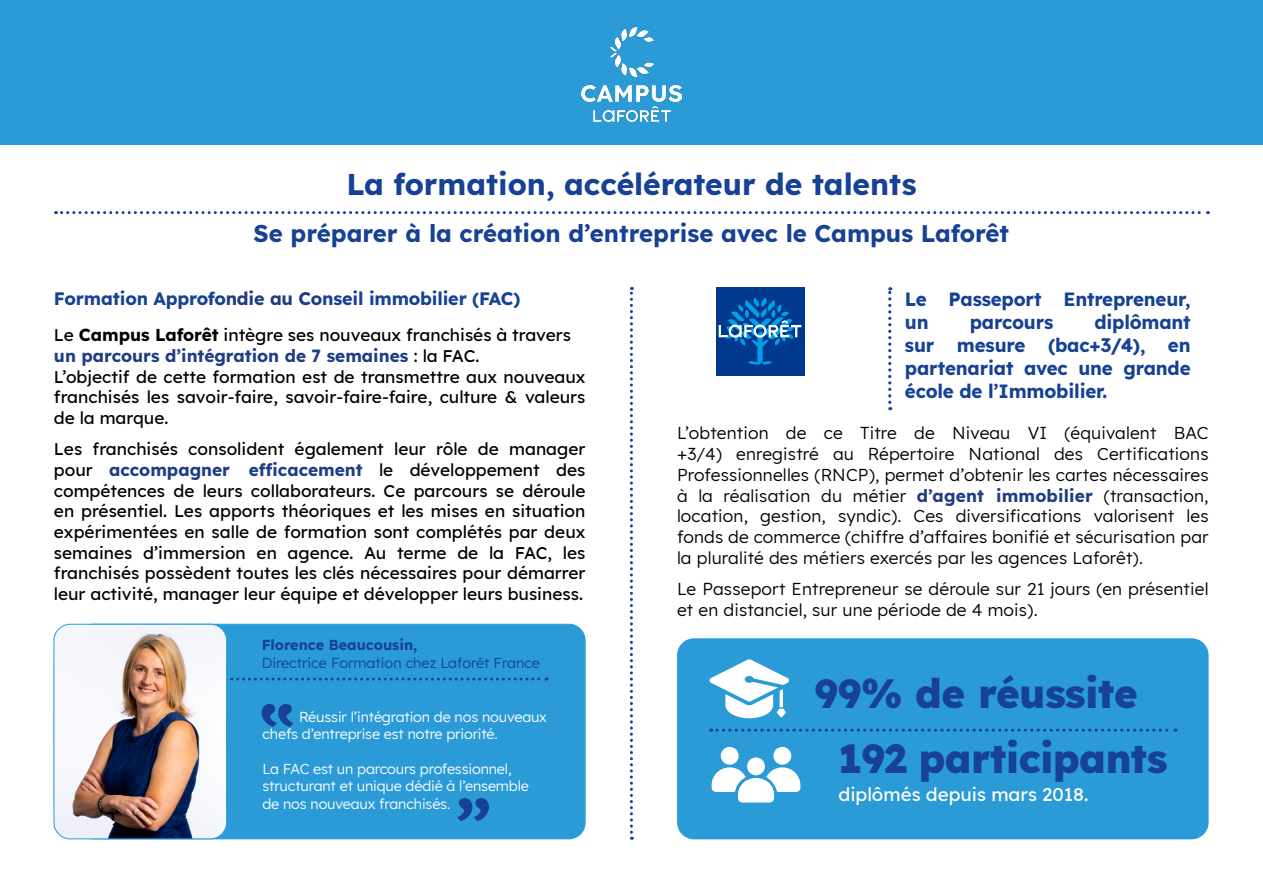
<style>
.page{position:relative;width:1263px;height:893px;background:#fff}
.page>*{position:absolute;margin:0;border:0;box-sizing:border-box;transform-origin:0 0}
.t1{font:700 72px "Lexend";color:#164194}
.t2{font:800 40.35px "Lexend";letter-spacing:-.02em;color:#164194}
.t3{font:700 30px "Lexend";color:#164194}
.t4{font:700 24px "Lexend";color:#164194}
.t5{font:700 19.05px/23px "Lexend";letter-spacing:-.01em;color:#164194}
.t6{font:18.75px "Lexend";color:#fff}
.t7{font:700 18px "Lexend";letter-spacing:-.01em;color:#164194}
.t8{font:17.25px/20.7px "Lexend";color:#000}
.t9{font:300 17.25px/20.7px "Lexend";letter-spacing:.01em;color:#000;text-align:justify}
.t10{font:300 14.4px/17.2px "Lexend";letter-spacing:-.01em;color:#fff}
.t11{font:300 14.4px "Lexend";color:#164194}
.t12{font:700 14.4px "Lexend";color:#164194}
.s1{color:#1e3d83}
.s2{font-weight:700}
.s3{font-weight:700;color:#1e3d83}
</style>
<div class="page">
<div style="left:0;top:0;width:1263px;height:144px;background:#2b9bd7"></div>
<svg style="left:56px;top:211px;width:1152px;height:3px"></svg>
<div style="left:677px;top:638px;width:531px;height:201px;background:#2b9bd7;border-radius:17px"></div>
<svg style="left:711px;top:746px;width:90px;height:57px"></svg>
<svg style="left:709px;top:659px;width:80px;height:60px"></svg>
<svg style="left:711px;top:729px;width:465px;height:3px"></svg>
<svg style="left:630px;top:287px;width:3px;height:553px"></svg>
<div style="left:67px;top:623px;width:519px;height:217px;background:#2b9bd7"></div>
<svg style="left:227px;top:678px;width:320px;height:2px"></svg>
<img style="left:54px;top:624px;width:173px;height:215px">
<div style="left:54px;top:624px;width:173px;height:215px;border:1px solid #2b9bd7;border-radius:16px"></div>
<img style="left:582px;top:27px;width:99px;height:94px">
<svg style="left:888px;top:287px;width:3px;height:123px"></svg>
<div style="left:716px;top:287px;width:88px;height:88px;background:#00398e"></div>
<svg style="left:719px;top:298px;width:82px;height:67px"></svg>
<svg style="left:262px;top:704px;width:31px;height:23px"></svg>
<h3 class="t3" style="left:346px;top:161px;width:572px">La formation, accélérateur de talents</h3>
<h3 class="t4" style="left:254px;top:215px;width:757px">Se préparer à la création d’entreprise avec le Campus Laforêt</h3>
<p class="t7" style="left:54px;top:284px;width:468px">Formation Approfo<span class="s1">ndie au Co</span>nseil immobilier (FAC)</p>
<p class="t8" style="left:54px;top:324px;width:533px">Le <span class="s2">Campus Laforêt</span> intègre ses nouveaux franchisés à travers <span class="s3">un parcours d’intégration de 7 semaines</span> : la FAC.<br>L’objectif de cette formation est de transmettre aux nouveaux franchisés les savoir-faire, savoir-faire-faire, culture &amp; valeurs de la marque.</p>
<p class="t8" style="left:54px;top:438px;width:533px;text-align:justify">Les franchisés consolident également leur rôle de manager pour <span class="s3">accompagner efficacement</span> le développement des compétences de leurs collaborateurs. Ce parcours se déroule en présentiel. Les apports théoriques et les mises en situation expérimentées en salle de formation sont complétés par deux semaines d’immersion en agence. Au terme de la FAC, les franchisés possèdent toutes les clés nécessaires pour démarrer leur activité, manager leur équipe et développer leurs business.</p>
<p class="t12" style="left:262px;top:634px;width:157px">Florence Beaucousin,</p>
<p class="t11" style="left:262px;top:652px;width:280px">Directrice Formation chez Laforêt France</p>
<p class="t10" style="left:262px;top:707px;width:286px;text-indent:37px">Réussir l’intégration de nos nouveaux chefs d’entreprise est notre priorité.</p>
<p class="t10" style="left:262px;top:759px;width:268px">La FAC est un parcours professionnel, structurant et unique dédié à l’ensemble de nos nouveaux franchisés.</p>
<h1 class="t1" style="left:492px;top:850px;width:38px;rotate:-180deg">“</h1>
<p class="t5" style="left:905px;top:286px;width:287px">Le Passeport Entrepreneur, un</p>
<p class="t5" style="left:905px;top:309px;width:287px;text-align:justify;text-indent:189px">diplômant sur mesure (bac+3/4), en partenariat avec une grande école de l’Immobilier.</p>
<p class="t5" style="left:970px;top:309px;width:85px">parcours</p>
<p class="t9" style="left:677px;top:422px;width:533px">L’obtention de ce Titre de Niveau VI (équivalent BAC +3/4) enregistré au Répertoire National des Certifications Professionnelles (RNCP), permet d’obtenir les cartes nécessaires à la réalisation du métier <span class="s3">d’agent immobilier</span> (transaction, location, gestion, syndic). Ces diversifications valorisent les fonds de commerce (chiffre d’affaires bonifié et sécurisation par la pluralité des métiers exercés par les agences Laforêt).</p>
<p class="t9" style="left:677px;top:577px;width:533px">Le Passeport Entrepreneur se déroule sur 21 jours (en présentiel et en distanciel, sur une période de 4 mois).</p>
<h2 class="t2" style="left:814px;top:660px;width:325px">99% de réussite</h2>
<h2 class="t2" style="left:838px;top:725px;width:330px">192 participants</h2>
<p class="t6" style="left:838px;top:781px;width:251px">diplômés depuis mars 2018.</p>
</div>
